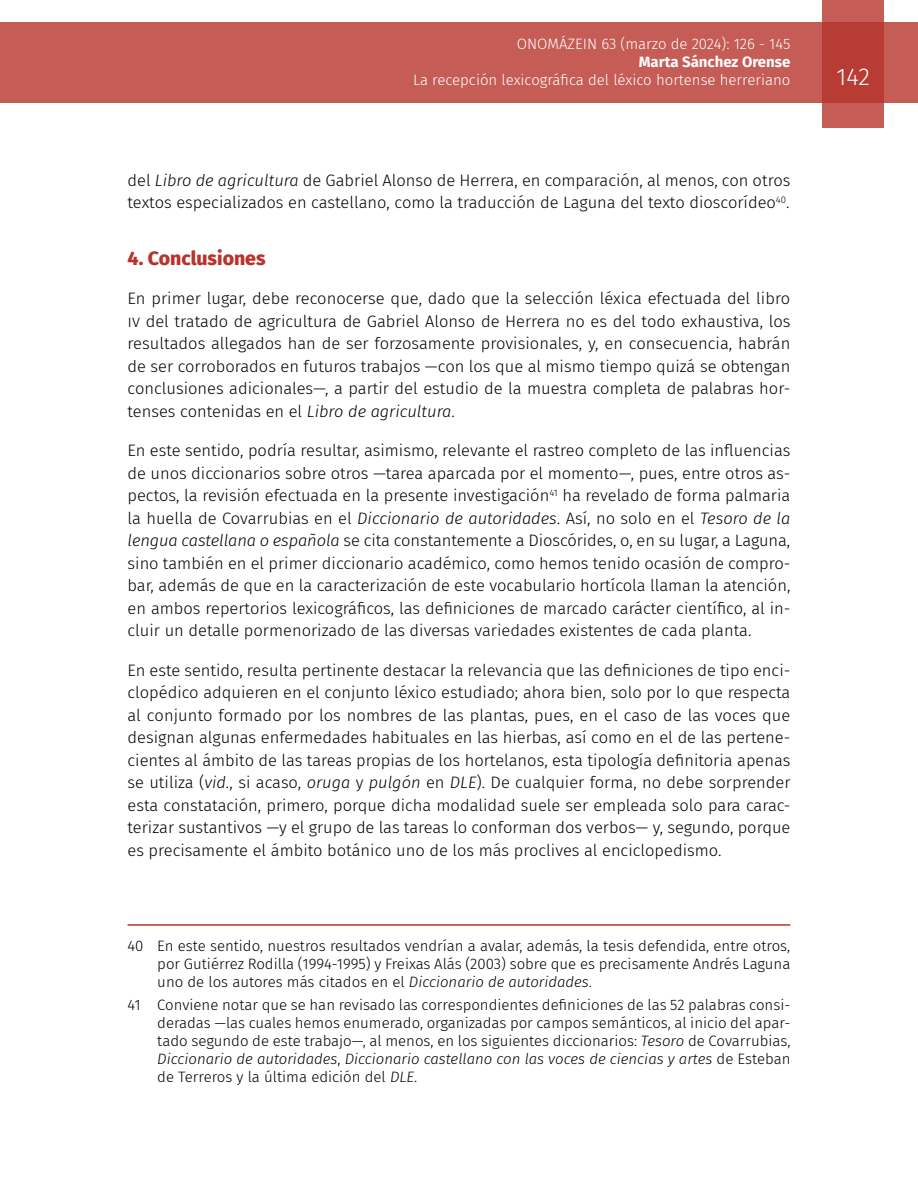
<style>
.page{position:relative;width:918px;height:1188px;background:#fff}
.page>*{position:absolute;margin:0;border:0;box-sizing:border-box;transform-origin:0 0}
.t1{font:300 24px "Fira Sans";color:#fff}
.t2{font:800 19.5px "Fira Sans";color:#b7342c}
.t3{font:300 16.5px/22.5px "Fira Sans";color:#000;text-align:justify}
.t4{font:300 15px/18px "Fira Sans";color:#000;text-align:justify}
.t5{font:300 15px "Fira Sans";color:#fff}
.t6{font:700 15px "Fira Sans";color:#fff}
.s1{font-style:italic}
</style>
<div class="page">
<div style="left:0;top:23px;width:918px;height:80px;background:#c55c56"></div>
<svg style="left:822px;top:0;width:62px;height:128px;background:#bd4740"></svg>
<hr style="left:128px;top:924px;width:662px;height:2px;background:#b7342c">
<p class="t5" style="left:517px;top:34px;width:275px">ONOMÁZEIN 63 (marzo de 2024): 126 - 145</p>
<p class="t6" style="left:639px;top:50px;width:153px">Marta Sánchez Orense</p>
<p class="t5" style="left:413px;top:70px;width:379px">La recepción lexicográfica del léxico hortense herreriano</p>
<h1 class="t1" style="left:836px;top:60px;width:35px">142</h1>
<p class="t3" style="left:128px;top:168px;width:664px">del <span class="s1">Libro de agricultura</span> de Gabriel Alonso de Herrera, en comparación, al menos, con otros textos especializados en castellano, como la traducción de Laguna del texto dioscorídeo<sup>40</sup>.</p>
<p class="t2" style="left:128px;top:241px;width:140px">4. Conclusiones</p>
<p class="t3" style="left:128px;top:287px;width:664px">En primer lugar, debe reconocerse que, dado que la selección léxica efectuada del libro iv del tratado de agricultura de Gabriel Alonso de Herrera no es del todo exhaustiva, los resultados allegados han de ser forzosamente provisionales, y, en consecuencia, habrán de ser corroborados en futuros trabajos —con los que al mismo tiempo quizá se obtengan conclusiones adicionales—, a partir del estudio de la muestra completa de palabras hor&shy;tenses contenidas en el <span class="s1">Libro de agricultura</span>.</p>
<p class="t3" style="left:128px;top:439px;width:664px">En este sentido, podría resultar, asimismo, relevante el rastreo completo de las influencias de unos diccionarios sobre otros —tarea aparcada por el momento—, pues, entre otros as&shy;pectos, la revisión efectuada en la presente investigación<sup>41</sup> ha revelado de forma palmaria la huella de Covarrubias en el <span class="s1">Diccionario de autoridades</span>. Así, no solo en el <span class="s1">Tesoro de la lengua castellana o española</span> se cita constantemente a Dioscórides, o, en su lugar, a Laguna, sino también en el primer diccionario académico, como hemos tenido ocasión de compro&shy;bar, además de que en la caracterización de este vocabulario hortícola llaman la atención, en ambos repertorios lexicográficos, las definiciones de marcado carácter científico, al in&shy;cluir un detalle pormenorizado de las diversas variedades existentes de cada planta.</p>
<p class="t3" style="left:128px;top:658px;width:664px">En este sentido, resulta pertinente destacar la relevancia que las definiciones de tipo enci&shy;clopédico adquieren en el conjunto léxico estudiado; ahora bien, solo por lo que respecta al conjunto formado por los nombres de las plantas, pues, en el caso de las voces que designan algunas enfermedades habituales en las hierbas, así como en el de las pertene&shy;cientes al ámbito de las tareas propias de los hortelanos, esta tipología definitoria apenas se utiliza (<span class="s1">vid.</span>, si acaso, <span class="s1">oruga</span> y <span class="s1">pulgón</span> en <span class="s1">DLE</span>). De cualquier forma, no debe sorprender esta constatación, primero, porque dicha modalidad suele ser empleada solo para carac&shy;terizar sustantivos —y el grupo de las tareas lo conforman dos verbos— y, segundo, porque es precisamente el ámbito botánico uno de los más proclives al enciclopedismo.</p>
<p class="t4" style="left:157px;top:937px;width:635px;text-indent:-30px">40 En este sentido, nuestros resultados vendrían a avalar, además, la tesis defendida, entre otros, por Gutiérrez Rodilla (1994-1995) y Freixas Alás (2003) sobre que es precisamente Andrés Laguna uno de los autores más citados en el <span class="s1">Diccionario de autoridades</span>.</p>
<p class="t4" style="left:157px;top:995px;width:635px;text-indent:-30px">41 Conviene notar que se han revisado las correspondientes definiciones de las 52 palabras consi&shy;deradas —las cuales hemos enumerado, organizadas por campos semánticos, al inicio del apar&shy;tado segundo de este trabajo—, al menos, en los siguientes diccionarios: <span class="s1">Tesoro</span> de Covarrubias, <span class="s1">Diccionario de autoridades</span>, <span class="s1">Diccionario castellano con las voces de ciencias y artes</span> de Esteban de Terreros y la última edición del <span class="s1">DLE</span>.</p>
</div>
